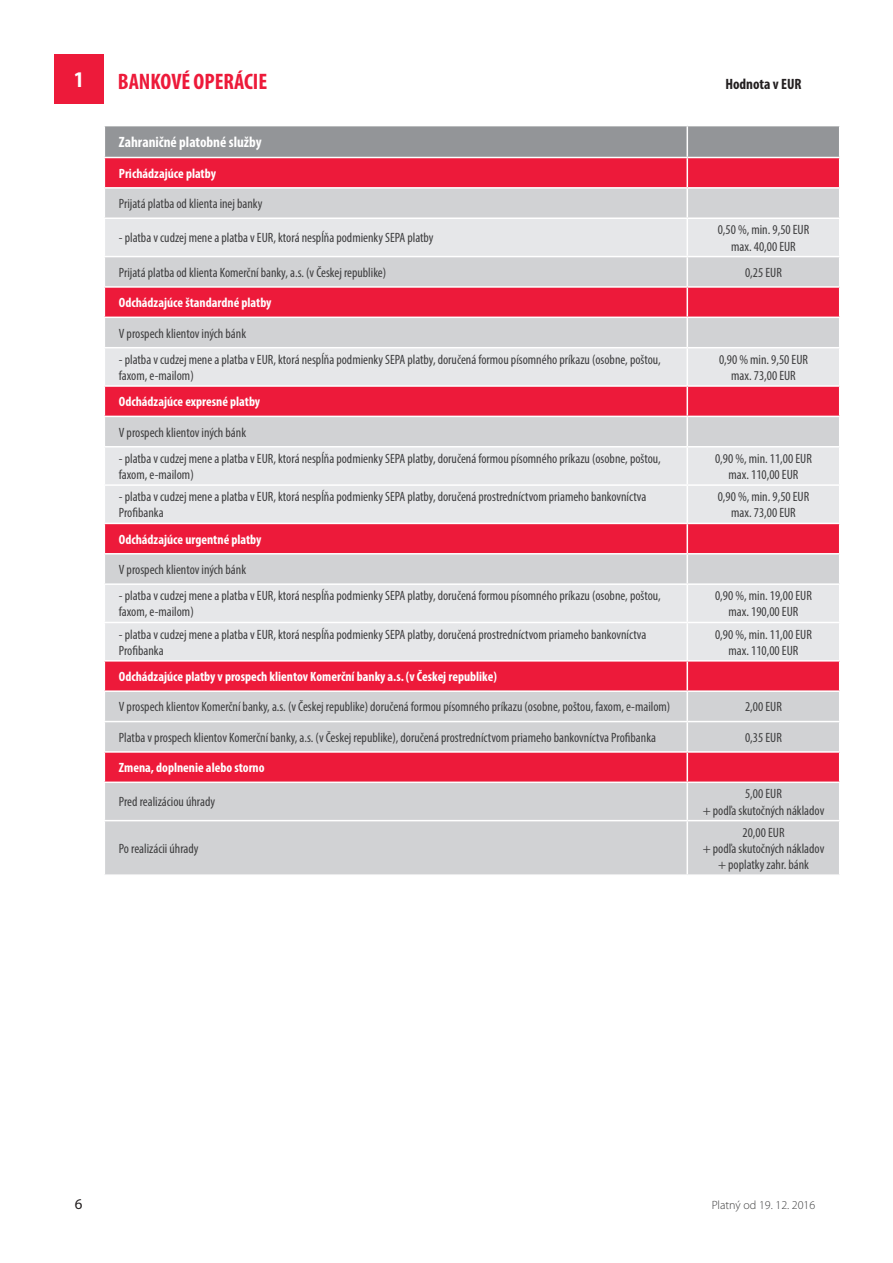
<style>
.page{position:relative;width:893px;height:1263px;background:#fff}
.page>*{position:absolute;margin:0;border:0;box-sizing:border-box;transform-origin:0 0}
.t1{font:700 condensed 22.5px "Myriad Pro";color:#ed1a3a}
.t2{font:700 condensed 22.5px "Myriad Pro";color:#fff}
.t3{font:700 condensed 15px "Myriad Pro";color:#fff}
.t4{font:700 condensed 15px "Myriad Pro";color:#231f20}
.t5{font:15px "Myriad Pro";color:#231f20}
.t6{font:condensed 13.5px/16.2px "Myriad Pro";color:#3e3e3f;text-align:center}
.t7{font:700 condensed 13.5px "Myriad Pro";color:#fff}
.t8{font:300 12px "Myriad Pro";color:#3e3e3f}
</style>
<div class="page">
<div style="left:54px;top:54px;width:50px;height:50px;background:#ed1a3a"></div>
<svg style="left:105px;top:661px;width:734px;height:213px;background:#d99fa9"></svg>
<svg style="left:105px;top:219px;width:734px;height:441px;background:#e1b8c0"></svg>
<hr style="left:686px;top:219px;width:2px;height:37px;background:#fff">
<hr style="left:686px;top:257px;width:2px;height:29px;background:#fff">
<hr style="left:686px;top:318px;width:2px;height:29px;background:#fff">
<hr style="left:686px;top:348px;width:2px;height:37px;background:#fff">
<hr style="left:686px;top:417px;width:2px;height:29px;background:#fff">
<hr style="left:686px;top:447px;width:2px;height:37px;background:#fff">
<hr style="left:686px;top:486px;width:2px;height:37px;background:#fff">
<hr style="left:686px;top:554px;width:2px;height:29px;background:#fff">
<hr style="left:686px;top:585px;width:2px;height:37px;background:#fff">
<hr style="left:686px;top:623px;width:2px;height:37px;background:#fff">
<hr style="left:686px;top:692px;width:2px;height:29px;background:#fff">
<hr style="left:686px;top:722px;width:2px;height:29px;background:#fff">
<hr style="left:686px;top:783px;width:2px;height:37px;background:#fff">
<hr style="left:686px;top:821px;width:2px;height:53px;background:#fff">
<hr style="left:686px;top:288px;width:2px;height:29px;background:#fff">
<hr style="left:686px;top:387px;width:2px;height:29px;background:#fff">
<hr style="left:686px;top:661px;width:2px;height:29px;background:#fff">
<hr style="left:686px;top:753px;width:2px;height:28px;background:#fff">
<hr style="left:104px;top:523px;width:583px;height:1px;background:#fff">
<hr style="left:687px;top:523px;width:153px;height:1px;background:#fff">
<hr style="left:104px;top:781px;width:583px;height:2px;background:#fff">
<hr style="left:687px;top:781px;width:153px;height:2px;background:#fff">
<svg style="left:104px;top:126px;width:736px;height:91px;background:#c88793"></svg>
<hr style="left:104px;top:317px;width:583px;height:1px;background:#fff">
<hr style="left:687px;top:317px;width:153px;height:1px;background:#fff">
<hr style="left:104px;top:347px;width:583px;height:1px;background:#fff">
<hr style="left:687px;top:347px;width:153px;height:1px;background:#fff">
<hr style="left:104px;top:416px;width:583px;height:1px;background:#fff">
<hr style="left:687px;top:416px;width:153px;height:1px;background:#fff">
<hr style="left:104px;top:446px;width:583px;height:1px;background:#fff">
<hr style="left:687px;top:446px;width:153px;height:1px;background:#fff">
<hr style="left:104px;top:583px;width:583px;height:2px;background:#fff">
<hr style="left:687px;top:583px;width:153px;height:2px;background:#fff">
<hr style="left:104px;top:622px;width:583px;height:1px;background:#fff">
<hr style="left:687px;top:622px;width:153px;height:1px;background:#fff">
<hr style="left:104px;top:484px;width:583px;height:2px;background:#fff">
<hr style="left:104px;top:553px;width:583px;height:1px;background:#fff">
<hr style="left:687px;top:484px;width:153px;height:2px;background:#fff">
<hr style="left:686px;top:524px;width:2px;height:29px;background:#fff">
<hr style="left:687px;top:553px;width:153px;height:1px;background:#fff">
<hr style="left:104px;top:721px;width:583px;height:1px;background:#fff">
<hr style="left:687px;top:721px;width:153px;height:1px;background:#fff">
<hr style="left:104px;top:820px;width:583px;height:1px;background:#fff">
<hr style="left:687px;top:820px;width:153px;height:1px;background:#fff">
<hr style="left:104px;top:385px;width:583px;height:2px;background:#fff">
<hr style="left:687px;top:385px;width:153px;height:2px;background:#fff">
<hr style="left:104px;top:256px;width:583px;height:1px;background:#fff">
<hr style="left:687px;top:256px;width:153px;height:1px;background:#fff">
<hr style="left:104px;top:286px;width:583px;height:2px;background:#fff">
<hr style="left:687px;top:286px;width:153px;height:2px;background:#fff">
<hr style="left:104px;top:690px;width:583px;height:2px;background:#fff">
<hr style="left:687px;top:690px;width:153px;height:2px;background:#fff">
<hr style="left:104px;top:751px;width:583px;height:2px;background:#fff">
<hr style="left:687px;top:751px;width:153px;height:2px;background:#fff">
<h1 class="t2" style="left:74px;top:66px;width:11px">1</h1>
<h1 class="t1" style="left:118px;top:67px;width:151px">BANKOVÉ OPERÁCIE</h1>
<p class="t4" style="left:725px;top:74px;width:78px">Hodnota v EUR</p>
<p class="t3" style="left:119px;top:133px;width:144px">Zahraničné platobné služby</p>
<p class="t7" style="left:119px;top:165px;width:99px">Prichádzajúce platby</p>
<p class="t6" style="left:119px;top:195px;width:145px">Prijatá platba od klienta inej banky</p>
<p class="t6" style="left:119px;top:230px;width:316px">- platba v cudzej mene a platba v EUR, ktorá nespĺňa podmienky SEPA platby</p>
<p class="t6" style="left:718px;top:222px;width:93px">0,50 %, min. 9,50 EUR max. 40,00 EUR</p>
<p class="t6" style="left:119px;top:264px;width:269px">Prijatá platba od klienta Komerční banky, a.s. (v Českej republike)</p>
<p class="t6" style="left:745px;top:264px;width:38px">0,25 EUR</p>
<p class="t7" style="left:119px;top:294px;width:154px">Odchádzajúce štandardné platby</p>
<p class="t6" style="left:119px;top:325px;width:129px">V prospech klientov iných bánk</p>
<p class="t6" style="left:119px;top:351px;width:543px;text-align:left">- platba v cudzej mene a platba v EUR, ktorá nespĺňa podmienky SEPA platby, doručená formou písomného príkazu (osobne, poštou, faxom, e-mailom)</p>
<p class="t6" style="left:719px;top:351px;width:91px">0,90 % min. 9,50 EUR max. 73,00 EUR</p>
<p class="t7" style="left:119px;top:393px;width:143px">Odchádzajúce expresné platby</p>
<p class="t6" style="left:119px;top:424px;width:129px">V prospech klientov iných bánk</p>
<p class="t6" style="left:119px;top:450px;width:543px;text-align:left">- platba v cudzej mene a platba v EUR, ktorá nespĺňa podmienky SEPA platby, doručená formou písomného príkazu (osobne, poštou, faxom, e-mailom)</p>
<p class="t6" style="left:715px;top:450px;width:98px">0,90 %, min. 11,00 EUR max. 110,00 EUR</p>
<p class="t6" style="left:119px;top:488px;width:529px;text-align:left">- platba v cudzej mene a platba v EUR, ktorá nespĺňa podmienky SEPA platby, doručená prostredníctvom priameho bankovníctva<br>Profibanka</p>
<p class="t6" style="left:718px;top:488px;width:93px">0,90 %, min. 9,50 EUR max. 73,00 EUR</p>
<p class="t7" style="left:119px;top:531px;width:144px">Odchádzajúce urgentné platby</p>
<p class="t6" style="left:119px;top:561px;width:129px">V prospech klientov iných bánk</p>
<p class="t6" style="left:119px;top:587px;width:543px;text-align:left">- platba v cudzej mene a platba v EUR, ktorá nespĺňa podmienky SEPA platby, doručená formou písomného príkazu (osobne, poštou, faxom, e-mailom)</p>
<p class="t6" style="left:715px;top:587px;width:98px">0,90 %, min. 19,00 EUR max. 190,00 EUR</p>
<p class="t6" style="left:119px;top:626px;width:529px;text-align:left">- platba v cudzej mene a platba v EUR, ktorá nespĺňa podmienky SEPA platby, doručená prostredníctvom priameho bankovníctva<br>Profibanka</p>
<p class="t6" style="left:715px;top:626px;width:98px">0,90 %, min. 11,00 EUR max. 110,00 EUR</p>
<p class="t7" style="left:119px;top:668px;width:379px">Odchádzajúce platby v prospech klientov Komerční banky a.s. (v Českej republike)</p>
<p class="t6" style="left:119px;top:699px;width:553px">V prospech klientov Komerční banky, a.s. (v Českej republike) doručená formou písomného príkazu (osobne, poštou, faxom, e-mailom)</p>
<p class="t6" style="left:745px;top:699px;width:38px">2,00 EUR</p>
<p class="t6" style="left:119px;top:729px;width:539px">Platba v prospech klientov Komerční banky, a.s. (v Českej republike), doručená prostredníctvom priameho bankovníctva Profibanka</p>
<p class="t6" style="left:745px;top:729px;width:38px">0,35 EUR</p>
<p class="t7" style="left:119px;top:759px;width:147px">Zmena, doplnenie alebo storno</p>
<p class="t6" style="left:119px;top:794px;width:98px">Pred realizáciou úhrady</p>
<p class="t6" style="left:703px;top:786px;width:123px">5,00 EUR<br>+ podľa skutočných nákladov</p>
<p class="t6" style="left:119px;top:840px;width:81px">Po realizácii úhrady</p>
<p class="t6" style="left:703px;top:824px;width:123px">20,00 EUR<br>+ podľa skutočných nákladov + poplatky zahr. bánk</p>
<p class="t5" style="left:75px;top:1195px;width:9px">6</p>
<p class="t8" style="left:712px;top:1198px;width:105px">Platný od 19. 12. 2016</p>
</div>
